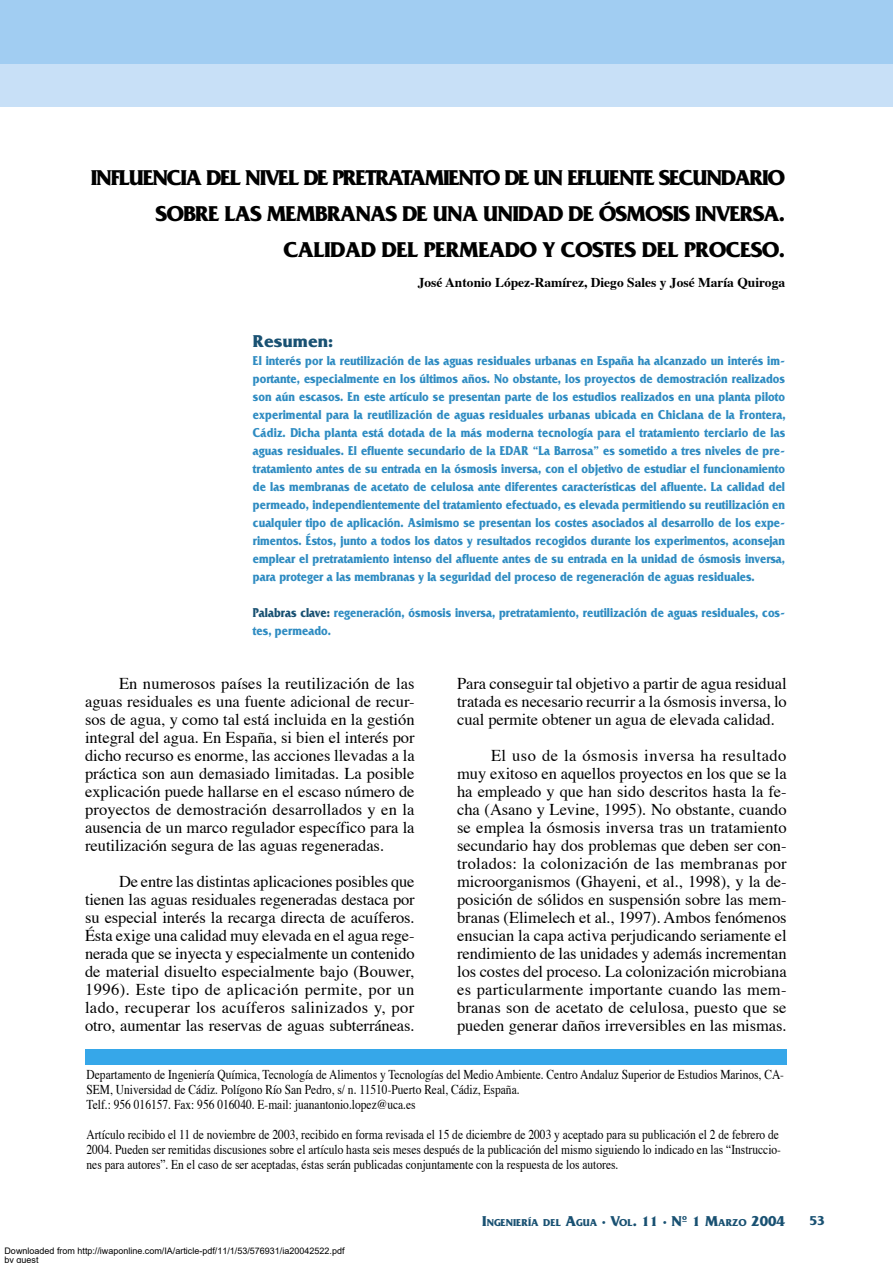
<style>
.page{position:relative;width:893px;height:1263px;background:#fff}
.page>*{position:absolute;margin:0;border:0;box-sizing:border-box;transform-origin:0 0}
.t1{font:700 22.5px/36px "Friz Quadrata";letter-spacing:-.04em;color:#000;text-align:right}
.t2{font:700 18px "Friz Quadrata";color:#195172}
.t3{font:16.5px/18px "Times";letter-spacing:-.005em;color:#000;text-align:justify}
.t4{font:700 13.5px/18px "Friz Quadrata";color:#2f8cc2;text-align:justify;scale:.85 1}
.t5{font:13.5px/15px "Times";color:#000;scale:.85 1}
.t6{font:700 13.5px "Times";color:#000}
.t7{font:700 13.5px "Friz Quadrata";color:#195172}
.t8{font:700 10.5px "Friz Quadrata";color:#195172}
.t9{font:9px/9px "Arial";color:#000}
.s1{color:#195172}
.s2{font-size:15px}
</style>
<div class="page">
<div style="left:0;top:0;width:893px;height:106px;background:#c8e0f7"></div>
<div style="left:0;top:0;width:893px;height:64px;background:#a1cdf2"></div>
<div style="left:85px;top:1049px;width:702px;height:15px;background:#36a7e9"></div>
<h1 class="t1" style="left:91px;top:160px;width:696px">INFLUENCIA DEL NIVEL DE PRETRATAMIENTO DE UN EFLUENTE SECUNDARIO<br>SOBRE LAS MEMBRANAS DE UNA UNIDAD DE ÓSMOSIS INVERSA.<br>CALIDAD DEL PERMEADO Y COSTES DEL PROCESO.</h1>
<p class="t6" style="left:418px;top:273px;width:369px">José Antonio López-Ramírez, Diego Sales y José María Quiroga</p>
<p class="t2" style="left:253px;top:331px;width:82px">Resumen:</p>
<p class="t4" style="left:253px;top:351px;width:628px">El interés por la reutilización de las aguas residuales urbanas en España ha alcanzado un interés im&shy;portante, especialmente en los últimos años. No obstante, los proyectos de demostración realizados son aún escasos. En este artículo se presentan parte de los estudios realizados en una planta piloto experimental para la reutilización de aguas residuales urbanas ubicada en Chiclana de la Frontera, Cádiz. Dicha planta está dotada de la más moderna tecnología para el tratamiento terciario de las aguas residuales. El efluente secundario de la EDAR “La Barrosa” es sometido a tres niveles de pre&shy;tratamiento antes de su entrada en la ósmosis inversa, con el objetivo de estudiar el funcionamiento de las membranas de acetato de celulosa ante diferentes características del afluente. La calidad del permeado, independientemente del tratamiento efectuado, es elevada permitiendo su reutilización en cualquier tipo de aplicación. Asimismo se presentan los costes asociados al desarrollo de los expe&shy;rimentos. Éstos, junto a todos los datos y resultados recogidos durante los experimentos, aconsejan emplear el pretratamiento intenso del afluente antes de su entrada en la unidad de ósmosis inversa, para proteger a las membranas y la seguridad del proceso de regeneración de aguas residuales.</p>
<p class="t4" style="left:253px;top:603px;width:628px"><span class="s1">Palabras clave:</span> regeneración, ósmosis inversa, pretratamiento, reutilización de aguas residuales, cos&shy;tes, permeado.</p>
<p class="t3" style="left:85px;top:675px;width:331px;text-indent:34px">En numerosos países la reutilización de las aguas residuales es una fuente adicional de recur&shy;sos de agua, y como tal está incluida en la gestión integral del agua. En España, si bien el interés por dicho recurso es enorme, las acciones llevadas a la práctica son aun demasiado limitadas. La posible explicación puede hallarse en el escaso número de proyectos de demostración desarrollados y en la ausencia de un marco regulador específico para la reutilización segura de las aguas regeneradas.</p>
<p class="t3" style="left:85px;top:873px;width:331px;text-indent:34px">De entre las distintas aplicaciones posibles que tienen las aguas residuales regeneradas destaca por su especial interés la recarga directa de acuíferos.<br>Ésta exige una calidad muy elevada en el agua rege&shy;nerada que se inyecta y especialmente un contenido de material disuelto especialmente bajo (Bouwer, 1996). Este tipo de aplicación permite, por un lado, recuperar los acuíferos salinizados y, por otro, aumentar las reservas de aguas subterráneas.</p>
<p class="t3" style="left:457px;top:675px;width:331px">Para conseguir tal objetivo a partir de agua residual tratada es necesario recurrir a la ósmosis inversa, lo cual permite obtener un agua de elevada calidad.</p>
<p class="t3" style="left:457px;top:747px;width:331px;text-indent:34px">El uso de la ósmosis inversa ha resultado muy exitoso en aquellos proyectos en los que se la ha empleado y que han sido descritos hasta la fe&shy;cha (Asano y Levine, 1995). No obstante, cuando se emplea la ósmosis inversa tras un tratamiento secundario hay dos problemas que deben ser con&shy;trolados: la colonización de las membranas por microorganismos (Ghayeni, et al., 1998), y la de&shy;posición de sólidos en suspensión sobre las mem&shy;branas (Elimelech et al., 1997). Ambos fenómenos ensucian la capa activa perjudicando seriamente el rendimiento de las unidades y además incrementan los costes del proceso. La colonización microbiana es particularmente importante cuando las mem&shy;branas son de acetato de celulosa, puesto que se pueden generar daños irreversibles en las mismas.</p>
<p class="t5" style="left:87px;top:1067px;width:822px">Departamento de Ingeniería Química, Tecnología de Alimentos y Tecnologías del Medio Ambiente. Centro Andaluz Superior de Estudios Marinos, CA-<br>SEM, Universidad de Cádiz. Polígono Río San Pedro, s/ n. 11510-Puerto Real, Cádiz, España.<br>Telf.: 956 016157. Fax: 956 016040. E-mail: juanantonio.lopez@uca.es</p>
<p class="t5" style="left:87px;top:1127px;width:818px">Artículo recibido el 11 de noviembre de 2003, recibido en forma revisada el 15 de diciembre de 2003 y aceptado para su publicación el 2 de febrero de<br>2004. Pueden ser remitidas discusiones sobre el artículo hasta seis meses después de la publicación del mismo siguiendo lo indicado en las “Instruccio&shy;nes para autores”. En el caso de ser aceptadas, éstas serán publicadas conjuntamente con la respuesta de los autores.</p>
<p class="t9" style="left:4px;top:1247px;width:341px">Downloaded from http://iwaponline.com/IA/article-pdf/11/1/53/576931/ia20042522.pdf by guest</p>
<p class="t8" style="left:482px;top:1216px;width:304px"><span class="s2">I</span>NGENIERÍA DEL <span class="s2">A</span>GUA <span class="s2">· V</span>OL<span class="s2">. 11 · Nº 1 M</span>ARZO <span class="s2">2004</span></p>
<p class="t7" style="left:809px;top:1213px;width:17px">53</p>
</div>
